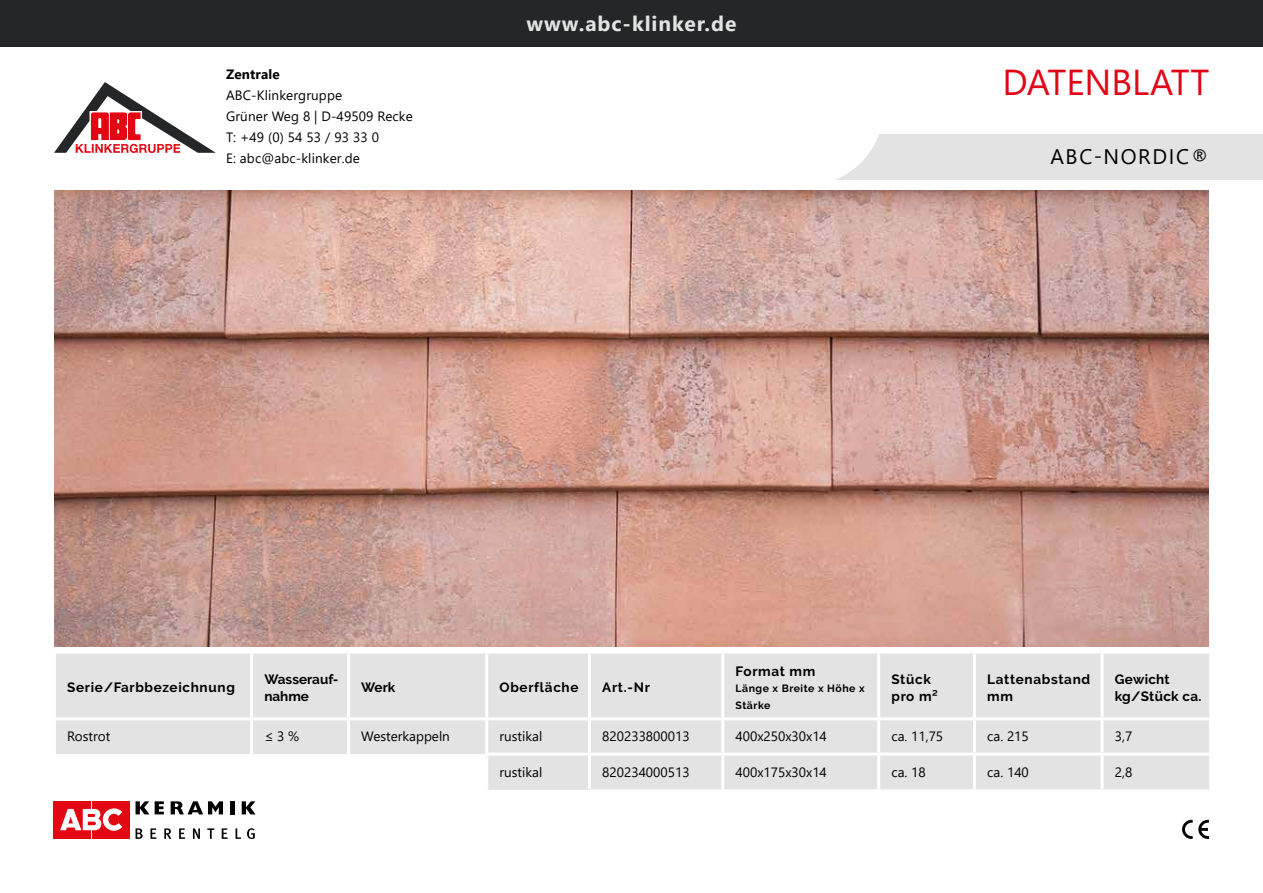
<style>
.page{position:relative;width:1263px;height:893px;background:#fff}
.page>*{position:absolute;margin:0;border:0;box-sizing:border-box;transform-origin:0 0}
.t1{font:36px "Segoe UI";color:#e30617}
.t2{font:700 21px "Segoe UI";letter-spacing:.045em;color:#e3e3e3}
.t3{font:21px "Segoe UI";letter-spacing:.08em;color:#000}
.t4{font:13.5px/21px "Segoe UI";color:#000}
.t5{font:700 13.5px/16.5px "Raleway";letter-spacing:.05em;color:#000}
.t6{font:700 13.5px/16.5px "Raleway";letter-spacing:.02em;color:#000}
.t7{font:700 13.5px/16.5px "Raleway";color:#000}
.t8{font:700 13.5px "Segoe UI";letter-spacing:.01em;color:#000}
.t9{font:700 10.5px/16.5px "Raleway";letter-spacing:.05em;color:#000}
</style>
<div class="page">
<div style="left:56px;top:653px;width:1153px;height:136px;background:#e3e3e3"></div>
<svg style="left:56px;top:754px;width:429px;height:35px"></svg>
<div style="left:487px;top:754px;width:102px;height:35px;background:#e3e3e3"></div>
<hr style="left:250px;top:653px;width:3px;height:64px;background:#fff">
<hr style="left:347px;top:653px;width:3px;height:64px;background:#fff">
<hr style="left:485px;top:653px;width:3px;height:64px;background:#fff">
<hr style="left:721px;top:653px;width:3px;height:64px;background:#fff">
<hr style="left:877px;top:653px;width:3px;height:64px;background:#fff">
<hr style="left:973px;top:653px;width:3px;height:64px;background:#fff">
<hr style="left:1100px;top:653px;width:3px;height:64px;background:#fff">
<hr style="left:53px;top:717px;width:199px;height:3px;background:#fff">
<hr style="left:252px;top:717px;width:97px;height:3px;background:#fff">
<hr style="left:250px;top:720px;width:3px;height:34px;background:#fff">
<hr style="left:349px;top:717px;width:138px;height:3px;background:#fff">
<hr style="left:347px;top:720px;width:3px;height:34px;background:#fff">
<hr style="left:487px;top:717px;width:102px;height:3px;background:#fff">
<hr style="left:485px;top:720px;width:3px;height:33px;background:#fff">
<hr style="left:589px;top:717px;width:134px;height:3px;background:#fff">
<hr style="left:723px;top:717px;width:156px;height:3px;background:#fff">
<hr style="left:879px;top:717px;width:95px;height:3px;background:#fff">
<hr style="left:974px;top:717px;width:128px;height:3px;background:#fff">
<hr style="left:1102px;top:717px;width:107px;height:3px;background:#fff">
<hr style="left:250px;top:754px;width:3px;height:35px;background:#fff">
<hr style="left:347px;top:754px;width:3px;height:35px;background:#fff">
<hr style="left:485px;top:756px;width:3px;height:33px;background:#fff">
<hr style="left:588px;top:653px;width:3px;height:64px;background:#fff">
<hr style="left:588px;top:720px;width:3px;height:33px;background:#fff">
<hr style="left:721px;top:720px;width:3px;height:33px;background:#fff">
<hr style="left:877px;top:720px;width:3px;height:33px;background:#fff">
<hr style="left:973px;top:720px;width:3px;height:33px;background:#fff">
<hr style="left:1100px;top:720px;width:3px;height:33px;background:#fff">
<hr style="left:485px;top:753px;width:104px;height:3px;background:#fff">
<hr style="left:589px;top:753px;width:134px;height:3px;background:#fff">
<hr style="left:588px;top:756px;width:3px;height:33px;background:#fff">
<hr style="left:723px;top:753px;width:156px;height:3px;background:#fff">
<hr style="left:721px;top:756px;width:3px;height:33px;background:#fff">
<hr style="left:879px;top:753px;width:95px;height:3px;background:#fff">
<hr style="left:877px;top:756px;width:3px;height:33px;background:#fff">
<hr style="left:974px;top:753px;width:128px;height:3px;background:#fff">
<hr style="left:973px;top:756px;width:3px;height:33px;background:#fff">
<hr style="left:1102px;top:753px;width:107px;height:3px;background:#fff">
<hr style="left:1100px;top:756px;width:3px;height:33px;background:#fff">
<div style="left:53px;top:801px;width:37px;height:38px;background:#e30613"></div>
<svg style="left:136px;top:828px;width:7px;height:11px"></svg>
<svg style="left:150px;top:828px;width:6px;height:11px"></svg>
<svg style="left:164px;top:828px;width:7px;height:11px"></svg>
<svg style="left:179px;top:828px;width:6px;height:11px"></svg>
<svg style="left:193px;top:828px;width:7px;height:11px"></svg>
<svg style="left:207px;top:828px;width:7px;height:11px"></svg>
<svg style="left:222px;top:828px;width:6px;height:11px"></svg>
<svg style="left:236px;top:828px;width:5px;height:11px"></svg>
<svg style="left:247px;top:828px;width:8px;height:11px"></svg>
<div style="left:92px;top:801px;width:38px;height:38px;background:#e30613"></div>
<svg style="left:136px;top:801px;width:13px;height:13px"></svg>
<svg style="left:155px;top:801px;width:9px;height:13px"></svg>
<svg style="left:171px;top:801px;width:52px;height:13px"></svg>
<hr style="left:230px;top:801px;width:4px;height:13px;background:#000">
<svg style="left:242px;top:801px;width:14px;height:13px"></svg>
<svg style="left:60px;top:808px;width:62px;height:23px"></svg>
<svg style="left:1182px;top:820px;width:27px;height:19px"></svg>
<div style="left:804px;top:135px;width:459px;height:45px;background:#e3e3e3"></div>
<svg style="left:804px;top:134px;width:89px;height:46px"></svg>
<svg style="left:54px;top:82px;width:162px;height:71px"></svg>
<div style="left:0;top:0;width:1263px;height:47px;background:#242627"></div>
<img style="left:55px;top:190px;width:1154px;height:456px">
<p class="t8" style="left:226px;top:61px;width:55px">Zentrale</p>
<p class="t4" style="left:226px;top:83px;width:188px">ABC-Klinkergruppe<br>Grüner Weg 8 | D-49509 Recke<br>T: +49 (0) 54 53 / 93 33 0<br>E: abc@abc-klinker.de</p>
<h2 class="t2" style="left:526px;top:3px;width:211px">www.abc-klinker.de</h2>
<h1 class="t1" style="left:1002px;top:48px;width:208px">DATENBLATT</h1>
<h2 class="t3" style="left:1050px;top:137px;width:160px">ABC-NORDIC®</h2>
<p class="t5" style="left:67px;top:679px;width:169px">Serie/Farbbezeichnung</p>
<p class="t7" style="left:264px;top:671px;width:76px">Wasserauf&shy;nahme</p>
<p class="t5" style="left:361px;top:679px;width:36px">Werk</p>
<p class="t5" style="left:499px;top:679px;width:81px">Oberfläche</p>
<p class="t5" style="left:602px;top:679px;width:49px">Art.-Nr</p>
<p class="t5" style="left:735px;top:663px;width:81px">Format mm</p>
<p class="t9" style="left:735px;top:681px;width:131px">Länge x Breite x Höhe x<br>Stärke</p>
<p class="t5" style="left:891px;top:671px;width:48px">Stück pro m²</p>
<p class="t5" style="left:987px;top:671px;width:104px">Lattenabstand mm</p>
<p class="t6" style="left:1115px;top:671px;width:88px">Gewicht kg/Stück ca.</p>
<p class="t4" style="left:67px;top:725px;width:45px">Rostrot</p>
<p class="t4" style="left:264px;top:725px;width:36px">≤ 3 %</p>
<p class="t4" style="left:361px;top:725px;width:90px">Westerkappeln</p>
<p class="t4" style="left:499px;top:725px;width:44px">rustikal</p>
<p class="t4" style="left:602px;top:725px;width:89px">820233800013</p>
<p class="t4" style="left:735px;top:725px;width:93px">400x250x30x14</p>
<p class="t4" style="left:891px;top:725px;width:53px">ca. 11,75</p>
<p class="t4" style="left:987px;top:725px;width:43px">ca. 215</p>
<p class="t4" style="left:1115px;top:725px;width:19px">3,7</p>
<p class="t4" style="left:499px;top:760px;width:44px">rustikal</p>
<p class="t4" style="left:602px;top:760px;width:89px">820234000513</p>
<p class="t4" style="left:735px;top:760px;width:93px">400x175x30x14</p>
<p class="t4" style="left:891px;top:760px;width:36px">ca. 18</p>
<p class="t4" style="left:987px;top:760px;width:43px">ca. 140</p>
<p class="t4" style="left:1115px;top:760px;width:19px">2,8</p>
</div>
